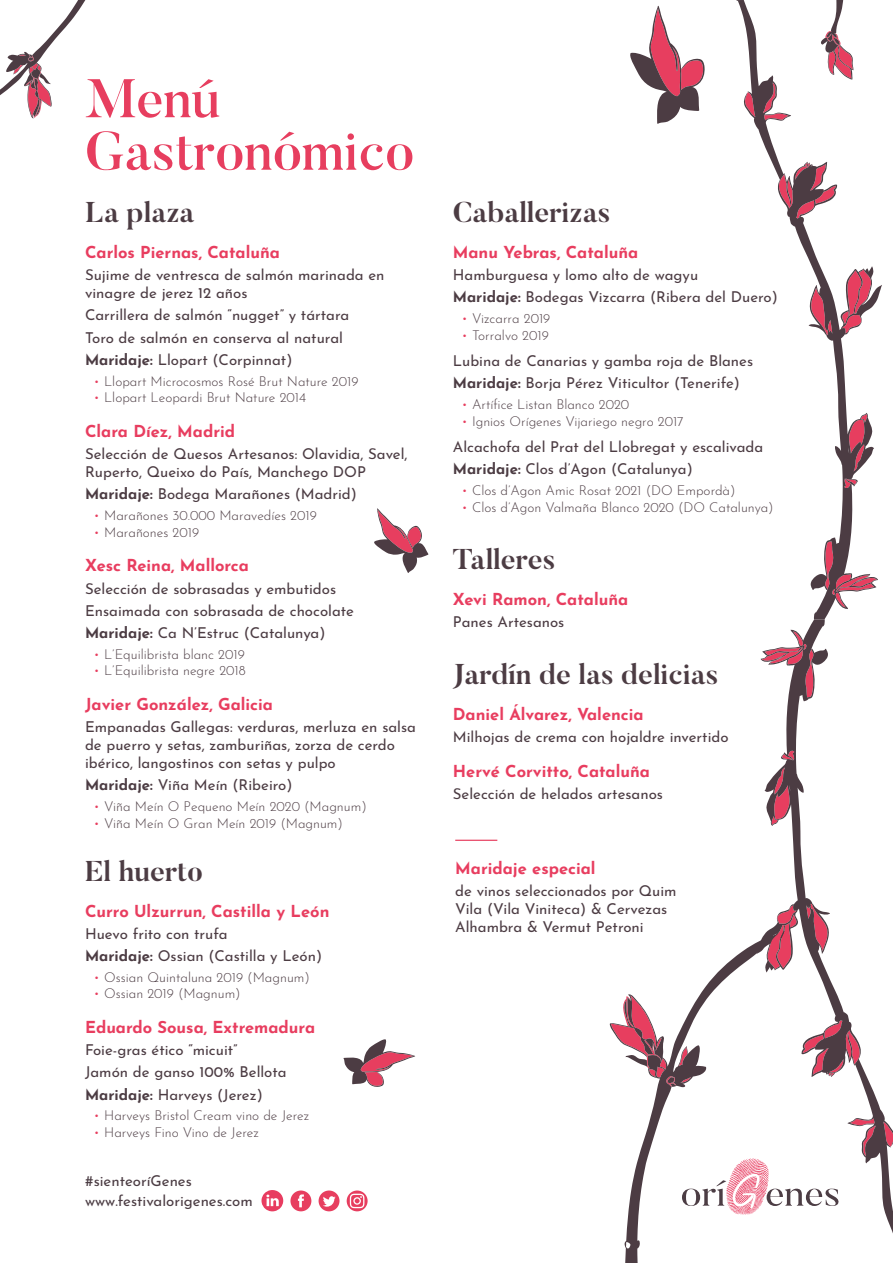
<style>
.page{position:relative;width:893px;height:1263px;background:#fff}
.page>*{position:absolute;margin:0;border:0;box-sizing:border-box;transform-origin:0 0}
.t1{font:500 54px/52.5px "Butler";color:#e73e5f}
.t2{font:700 28.5px "Butler";color:#4c3c43}
.t3{font:700 16.5px "Josefin Sans";color:#e83d5f}
.t4{font:15px/22.2px "Josefin Sans";color:#4c3c43}
.t5{font:15px/19.5px "Josefin Sans";color:#4b3c43}
.t6{font:300 13.5px "Josefin Sans";color:#4c3c43}
.s1{font-weight:700}
.s2{color:#e73e5f}
</style>
<div class="page">
<svg style="left:290px;top:1190px;width:21px;height:21px"></svg>
<svg style="left:319px;top:1190px;width:20px;height:21px"></svg>
<svg style="left:347px;top:1190px;width:21px;height:21px"></svg>
<svg style="left:261px;top:1190px;width:22px;height:21px"></svg>
<svg style="left:610px;top:943px;width:146px;height:320px"></svg>
<svg style="left:611px;top:995px;width:80px;height:91px"></svg>
<svg style="left:736px;top:0;width:146px;height:619px"></svg>
<svg style="left:756px;top:619px;width:137px;height:614px"></svg>
<svg style="left:820px;top:0;width:33px;height:80px"></svg>
<svg style="left:0;top:0;width:86px;height:118px"></svg>
<svg style="left:630px;top:5px;width:75px;height:119px"></svg>
<svg style="left:374px;top:508px;width:55px;height:65px"></svg>
<svg style="left:343px;top:1039px;width:72px;height:48px"></svg>
<hr style="left:455px;top:840px;width:42px;height:1px;background:#e73e5f">
<h1 class="t1" style="left:85px;top:72px;width:331px">Menú<br>Gastronómico</h1>
<h2 class="t2" style="left:85px;top:194px;width:111px">La plaza</h2>
<p class="t3" style="left:85px;top:237px;width:196px">Carlos Piernas, Cataluña</p>
<p class="t4" style="left:85px;top:264px;width:301px;line-height:18px">Sujime de ventresca de salmón marinada en vinagre de jerez 12 años</p>
<p class="t4" style="left:85px;top:302px;width:266px">Carrillera de salmón “nugget” y tártara<br>Toro de salmón en conserva al natural<br><span class="s1">Maridaje:</span> Llopart (Corpinnat)</p>
<p class="t6" style="left:94px;top:370px;width:266px"><span class="s2">•</span> Llopart Microcosmos Rosé Brut Nature 2019</p>
<p class="t6" style="left:94px;top:387px;width:214px"><span class="s2">•</span> Llopart Leopardi Brut Nature 2014</p>
<p class="t3" style="left:85px;top:416px;width:152px">Clara Díez, Madrid</p>
<p class="t4" style="left:85px;top:443px;width:324px;line-height:18px">Selección de Quesos Artesanos: Olavidia, Savel,<br>Ruperto, Queixo do País, Manchego DOP</p>
<p class="t4" style="left:85px;top:481px;width:273px"><span class="s1">Maridaje:</span> Bodega Marañones (Madrid)</p>
<p class="t6" style="left:94px;top:505px;width:225px"><span class="s2">•</span> Marañones 30.000 Maravedíes 2019</p>
<p class="t6" style="left:94px;top:521px;width:107px"><span class="s2">•</span> Marañones 2019</p>
<p class="t3" style="left:85px;top:551px;width:165px">Xesc Reina, Mallorca</p>
<p class="t4" style="left:85px;top:575px;width:270px">Selección de sobrasadas y embutidos<br>Ensaimada con sobrasada de chocolate<br><span class="s1">Maridaje:</span> Ca N’Estruc (Catalunya)</p>
<p class="t6" style="left:94px;top:644px;width:153px"><span class="s2">•</span> L’Equilibrista blanc 2019</p>
<p class="t6" style="left:94px;top:660px;width:154px"><span class="s2">•</span> L’Equilibrista negre 2018</p>
<p class="t3" style="left:85px;top:689px;width:189px">Javier González, Galicia</p>
<p class="t4" style="left:85px;top:716px;width:332px;line-height:18px">Empanadas Gallegas: verduras, merluza en salsa de puerro y setas, zamburiñas, zorza de cerdo ibérico, langostinos con setas y pulpo</p>
<p class="t4" style="left:85px;top:772px;width:209px"><span class="s1">Maridaje:</span> Viña Meín (Ribeiro)</p>
<p class="t6" style="left:94px;top:796px;width:275px"><span class="s2">•</span> Viña Meín O Pequeno Meín 2020 (Magnum)</p>
<p class="t6" style="left:94px;top:812px;width:251px"><span class="s2">•</span> Viña Meín O Gran Meín 2019 (Magnum)</p>
<h2 class="t2" style="left:85px;top:852px;width:120px">El huerto</h2>
<p class="t3" style="left:85px;top:896px;width:246px">Curro Ulzurrun, Castilla y León</p>
<p class="t4" style="left:85px;top:920px;width:239px">Huevo frito con trufa<br><span class="s1">Maridaje:</span> Ossian (Castilla y León)</p>
<p class="t6" style="left:94px;top:966px;width:218px"><span class="s2">•</span> Ossian Quintaluna 2019 (Magnum)</p>
<p class="t6" style="left:94px;top:983px;width:149px"><span class="s2">•</span> Ossian 2019 (Magnum)</p>
<p class="t3" style="left:85px;top:1012px;width:232px">Eduardo Sousa, Extremadura</p>
<p class="t4" style="left:85px;top:1037px;width:203px">Foie-gras ético “micuit”<br>Jamón de ganso 100% Bellota<br><span class="s1">Maridaje:</span> Harveys (Jerez)</p>
<p class="t6" style="left:94px;top:1105px;width:217px"><span class="s2">•</span> Harveys Bristol Cream vino de Jerez</p>
<p class="t6" style="left:94px;top:1122px;width:167px"><span class="s2">•</span> Harveys Fino Vino de Jerez</p>
<p class="t5" style="left:85px;top:1169px;width:169px">#sienteoríGenes www.festivalorigenes.com</p>
<h2 class="t2" style="left:453px;top:194px;width:159px">Caballerizas</h2>
<p class="t3" style="left:453px;top:237px;width:187px">Manu Yebras, Cataluña</p>
<p class="t4" style="left:453px;top:262px;width:326px">Hamburguesa y lomo alto de wagyu<br><span class="s1">Maridaje:</span> Bodegas Vizcarra (Ribera del Duero)</p>
<p class="t6" style="left:461px;top:308px;width:91px"><span class="s2">•</span> Vizcarra 2019</p>
<p class="t6" style="left:461px;top:324px;width:89px"><span class="s2">•</span> Torralvo 2019</p>
<p class="t4" style="left:453px;top:348px;width:302px">Lubina de Canarias y gamba roja de Blanes<br><span class="s1">Maridaje:</span> Borja Pérez Viticultor (Tenerife)</p>
<p class="t6" style="left:461px;top:394px;width:169px"><span class="s2">•</span> Artífice Listan Blanco 2020</p>
<p class="t6" style="left:461px;top:410px;width:224px"><span class="s2">•</span> Ignios Orígenes Vijariego negro 2017</p>
<p class="t4" style="left:453px;top:434px;width:312px">Alcachofa del Prat del Llobregat y escalivada<br><span class="s1">Maridaje:</span> Clos d’Agon (Catalunya)</p>
<p class="t6" style="left:461px;top:480px;width:276px"><span class="s2">•</span> Clos d’Agon Amic Rosat 2021 (DO Empordà)</p>
<p class="t6" style="left:461px;top:496px;width:314px"><span class="s2">•</span> Clos d’Agon Valmaña Blanco 2020 (DO Catalunya)</p>
<h2 class="t2" style="left:453px;top:541px;width:104px">Talleres</h2>
<p class="t3" style="left:453px;top:584px;width:177px">Xevi <span class="s2">Ramo</span>n, Cataluña</p>
<p class="t4" style="left:453px;top:609px;width:113px">Panes Artesanos</p>
<h2 class="t2" style="left:453px;top:656px;width:267px">Jardín de las delicias</h2>
<p class="t3" style="left:453px;top:699px;width:192px">Daniel Álvarez, Valencia</p>
<p class="t4" style="left:453px;top:724px;width:277px">Milhojas de crema con hojaldre invertido</p>
<p class="t3" style="left:453px;top:756px;width:199px">Hervé Corvitto, Cataluña</p>
<p class="t4" style="left:453px;top:781px;width:212px">Selección de helados artesanos</p>
<p class="t3" style="left:455px;top:853px;width:142px">Maridaje especial</p>
<p class="t4" style="left:455px;top:880px;width:223px;line-height:18px">de vinos seleccionados por Quim<br>Vila (Vila Viniteca) &amp; Cervezas<br>Alhambra &amp; Vermut Petroni</p>
</div>
